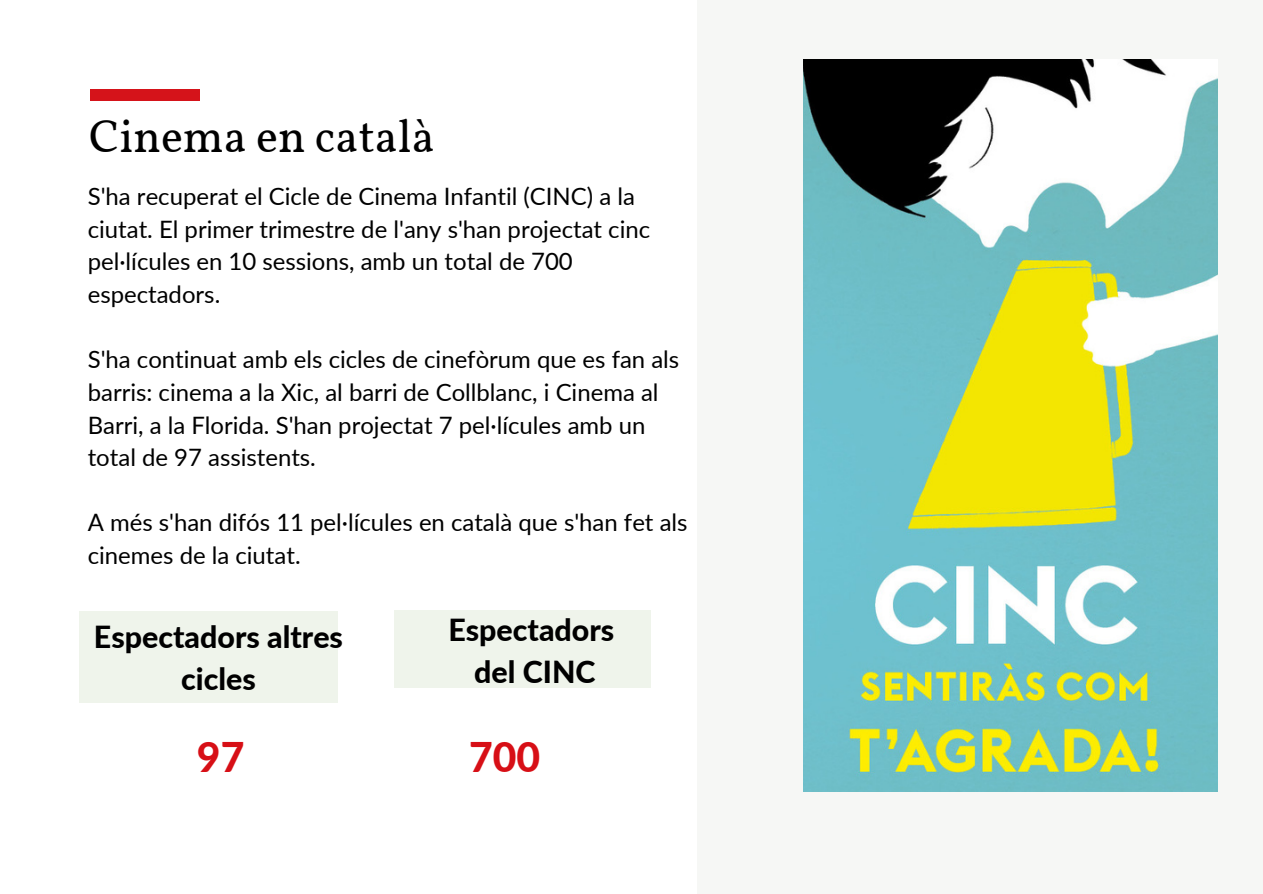
<style>
.page{position:relative;width:1263px;height:894px;background:#fff}
.page>*{position:absolute;margin:0;border:0;box-sizing:border-box;transform-origin:0 0}
.t1{font:46.2px "Vollkorn";color:#000}
.t2{font:800 40.95px "Lato";color:#d70f16}
.t3{font:800 30.45px/41.5px "Lato";color:#000;text-align:center}
.t4{font:24px/32.5px "Lato";color:#000}
</style>
<div class="page">
<div style="left:90px;top:89px;width:110px;height:12px;background:#d5131a"></div>
<div style="left:697px;top:0;width:565px;height:893px;background:#f6f7f5"></div>
<img style="left:804px;top:59px;width:414px;height:731px">
<div style="left:80px;top:611px;width:258px;height:91px;background:#eff4eb"></div>
<div style="left:394px;top:610px;width:257px;height:78px;background:#eff4eb"></div>
<p class="t1" style="left:89px;top:108px;width:347px">Cinema en català</p>
<p class="t4" style="left:88px;top:179px;width:564px">S'ha recuperat el Cicle de Cinema Infantil (CINC) a la ciutat. El primer trimestre de l'any s'han projectat cinc pel·lícules en 10 sessions, amb un total de 700 espectadors.</p>
<p class="t4" style="left:88px;top:342px;width:593px">S'ha continuat amb els cicles de cinefòrum que es fan als barris: cinema a la Xic, al barri de Collblanc, i Cinema al Barri, a la Florida. S'han projectat 7 pel·lícules amb un total de 97 assistents.</p>
<p class="t4" style="left:88px;top:505px;width:601px">A més s'han difós 11 pel·lícules en català que s'han fet als cinemes de la ciutat.</p>
<p class="t3" style="left:94px;top:615px;width:251px">Espectadors altres cicles</p>
<p class="t2" style="left:197px;top:731px;width:49px">97</p>
<p class="t3" style="left:448px;top:608px;width:167px">Espectadors</p>
<p class="t3" style="left:474px;top:649px;width:123px">del CINC</p>
<p class="t2" style="left:469px;top:731px;width:73px">700</p>
</div>
